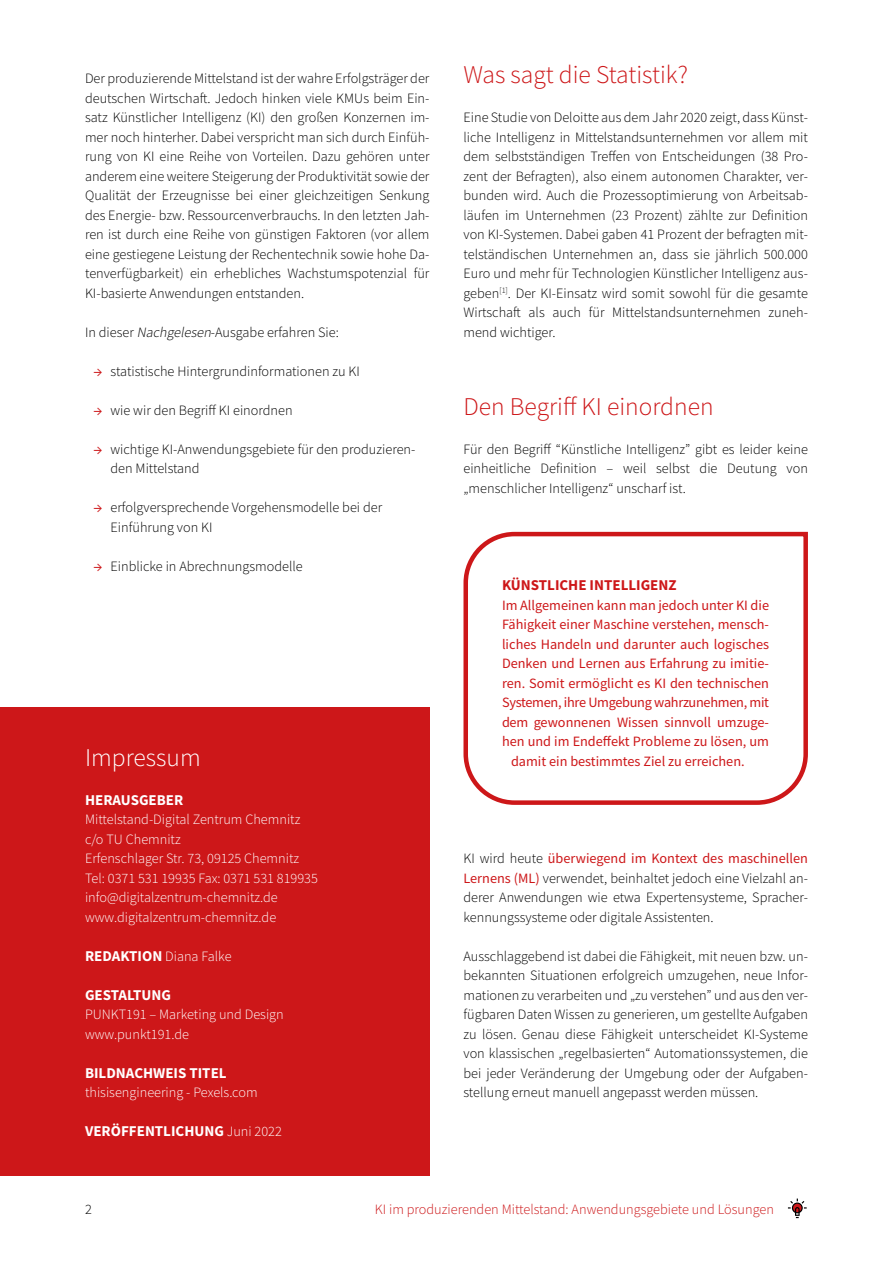
<style>
.page{position:relative;width:893px;height:1263px;background:#fff}
.page>*{position:absolute;margin:0;border:0;box-sizing:border-box;transform-origin:0 0}
.t1{font:300 25.5px "Source Sans Pro";color:#cd1719}
.t2{font:300 25.5px "Source Sans Pro";color:#fff}
.t3{font:700 15px "Source Sans Pro";color:#fff}
.t4{font:700 15px "Source Sans Pro";color:#cd1719}
.t5{font:300 14.25px/19.5px "Source Sans Pro";color:#000;text-align:justify}
.t6{font:14.25px "Source Sans Pro";color:#cd1719}
.t7{font:300 14.25px/19.5px "Source Sans Pro";color:#fff}
.t8{font:300 14.25px "Source Sans Pro";color:#cd1719}
.t9{font:14.25px "Source Sans Pro";letter-spacing:-.02em;color:#cd1719}
.s1{font-style:italic}
.s2{font-weight:400;color:#cd1719}
.s3{font-weight:700;font-size:15px}
.s4{font-weight:300;font-size:14.25px}
</style>
<div class="page">
<div style="left:0;top:707px;width:429px;height:468px;background:#cd1719"></div>
<hr style="left:892px;top:0;width:1px;height:571px;background:#003a5f">
<svg style="left:463px;top:531px;width:345px;height:274px"></svg>
<svg style="left:788px;top:1198px;width:19px;height:20px"></svg>
<p class="t5" style="left:85px;top:69px;width:346px">Der produzierende Mittelstand ist der wahre Erfolgsträger der deutschen Wirtschaft. Jedoch hinken viele KMUs beim Ein&shy;satz Künstlicher Intelligenz (KI) den großen Konzernen im&shy;mer noch hinterher. Dabei verspricht man sich durch Einfüh&shy;rung von KI eine Reihe von Vorteilen. Dazu gehören unter anderem eine weitere Steigerung der Produktivität sowie der Qualität der Erzeugnisse bei einer gleichzeitigen Senkung des Energie- bzw. Ressourcenverbrauchs. In den letzten Jah&shy;ren ist durch eine Reihe von günstigen Faktoren (vor allem eine gestiegene Leistung der Rechentechnik sowie hohe Da&shy;tenverfügbarkeit) ein erhebliches Wachstumspotenzial für KI-basierte Anwendungen entstanden.</p>
<p class="t5" style="left:85px;top:322px;width:255px">In dieser <span class="s1">Nachgelesen</span>-Ausgabe erfahren Sie:</p>
<p class="t5" style="left:94px;top:361px;width:268px"><span class="s2">→</span> statistische Hintergrundinformationen zu KI</p>
<p class="t5" style="left:94px;top:400px;width:201px"><span class="s2">→</span> wie wir den Begriff KI einordnen</p>
<p class="t5" style="left:111px;top:439px;width:306px;text-indent:-17px"><span class="s2">→</span> wichtige KI-Anwendungsgebiete für den produzieren&shy;den Mittelstand</p>
<p class="t5" style="left:111px;top:498px;width:273px;text-indent:-17px"><span class="s2">→</span> erfolgversprechende Vorgehensmodelle bei der<br>Einführung von KI</p>
<p class="t5" style="left:94px;top:556px;width:211px"><span class="s2">→</span> Einblicke in Abrechnungsmodelle</p>
<h1 class="t2" style="left:85px;top:742px;width:117px">Impressum</h1>
<p class="t3" style="left:85px;top:790px;width:100px">HERAUSGEBER</p>
<p class="t7" style="left:85px;top:810px;width:234px">Mittelstand-Digital Zentrum Chemnitz c/o TU Chemnitz<br>Erfenschlager Str. 73, 09125 Chemnitz Tel: 0371 531 19935 Fax: 0371 531 819935 info@digitalzentrum-chemnitz.de www.digitalzentrum-chemnitz.de</p>
<p class="t7" style="left:85px;top:946px;width:148px"><span class="s3">REDAKTION</span> Diana Falke</p>
<p class="t3" style="left:85px;top:985px;width:87px">GESTALTUNG</p>
<p class="t7" style="left:85px;top:1005px;width:200px">PUNKT191 – Marketing und Design www.punkt191.de</p>
<p class="t3" style="left:85px;top:1063px;width:143px">BILDNACHWEIS TITEL</p>
<p class="t7" style="left:85px;top:1083px;width:174px">thisisengineering - Pexels.com</p>
<p class="t3" style="left:85px;top:1121px;width:198px">VERÖFFENTLICHUNG <span class="s4">Juni 2022</span></p>
<h1 class="t1" style="left:463px;top:59px;width:226px">Was sagt die Statistik?</h1>
<p class="t5" style="left:463px;top:108px;width:346px">Eine Studie von Deloitte aus dem Jahr 2020 zeigt, dass Künst&shy;liche Intelligenz in Mittelstandsunternehmen vor allem mit dem selbstständigen Treffen von Entscheidungen (38 Pro&shy;zent der Befragten), also einem autonomen Charakter, ver&shy;bunden wird. Auch die Prozessoptimierung von Arbeitsab&shy;läufen im Unternehmen (23 Prozent) zählte zur Definition von KI-Systemen. Dabei gaben 41 Prozent der befragten mit&shy;telständischen Unternehmen an, dass sie jährlich 500.000<br>Euro und mehr für Technologien Künstlicher Intelligenz aus&shy;geben<sup>[1]</sup>. Der KI-Einsatz wird somit sowohl für die gesamte Wirtschaft als auch für Mittelstandsunternehmen zuneh&shy;mend wichtiger.</p>
<h1 class="t1" style="left:463px;top:391px;width:252px">Den Begriff KI einordnen</h1>
<p class="t5" style="left:463px;top:439px;width:346px">Für den Begriff “Künstliche Intelligenz” gibt es leider keine einheitliche Definition – weil selbst die Deutung von „menschlicher Intelligenz“ unscharf ist.</p>
<p class="t4" style="left:502px;top:575px;width:176px">KÜNSTLICHE INTELLIGENZ</p>
<p class="t6" style="left:502px;top:596px;width:269px">Im Allgemeinen kann man jedoch unter KI die</p>
<p class="t6" style="left:502px;top:615px;width:269px">Fähigkeit einer Maschine verstehen, mensch-</p>
<p class="t6" style="left:502px;top:635px;width:268px">liches Handeln und darunter auch logisches</p>
<p class="t6" style="left:502px;top:654px;width:269px">Denken und Lernen aus Erfahrung zu imitie-</p>
<p class="t6" style="left:502px;top:674px;width:269px">ren. Somit ermöglicht es KI den technischen</p>
<p class="t9" style="left:502px;top:693px;width:269px">Systemen, ihre Umgebung wahrzunehmen, mit</p>
<p class="t6" style="left:502px;top:713px;width:269px">dem gewonnenen Wissen sinnvoll umzuge-</p>
<p class="t6" style="left:502px;top:732px;width:269px">hen und im Endeffekt Probleme zu lösen, um</p>
<p class="t6" style="left:511px;top:752px;width:235px">damit ein bestimmtes Ziel zu erreichen.</p>
<p class="t5" style="left:463px;top:849px;width:346px">KI wird heute <span class="s2">überwiegend im Kontext des maschinellen Lernens (ML)</span> verwendet, beinhaltet jedoch eine Vielzahl an&shy;derer Anwendungen wie etwa Expertensysteme, Spracher&shy;kennungssysteme oder digitale Assistenten.</p>
<p class="t5" style="left:463px;top:946px;width:346px">Ausschlaggebend ist dabei die Fähigkeit, mit neuen bzw. un&shy;bekannten Situationen erfolgreich umzugehen, neue Infor&shy;mationen zu verarbeiten und „zu verstehen” und aus den ver&shy;fügbaren Daten Wissen zu generieren, um gestellte Aufgaben zu lösen. Genau diese Fähigkeit unterscheidet KI-Systeme von klassischen „regelbasierten“ Automationssystemen, die bei jeder Veränderung der Umgebung oder der Aufgaben&shy;stellung erneut manuell angepasst werden müssen.</p>
<p class="t5" style="left:85px;top:1200px;width:8px">2</p>
<p class="t8" style="left:375px;top:1201px;width:400px">KI im produzierenden Mittelstand: Anwendungsgebiete und Lösungen</p>
</div>
